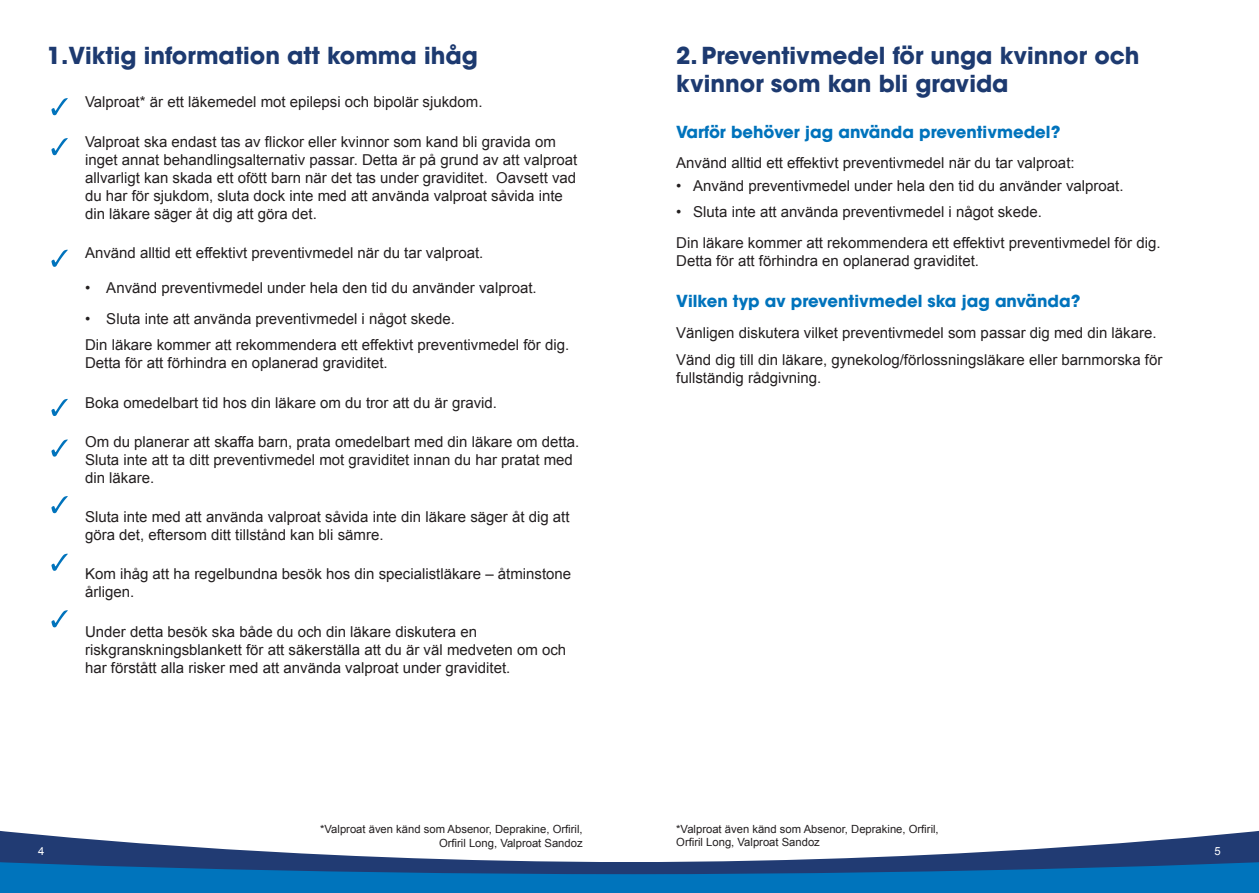
<style>
.page{position:relative;width:1259px;height:893px;background:#fff}
.page>*{position:absolute;margin:0;border:0;box-sizing:border-box;transform-origin:0 0}
.t1{font:700 23.25px/27.9px "ITC Avant Garde Std";color:#1d3a70}
.t2{font:700 16.5px "ITC Avant Garde Std";color:#0073bc}
.t3{font:15px/18px "Arial";color:#231f20}
.t4{font:11.25px/13.5px "Arial";color:#231f20}
.t5{font:11.25px "Arial";color:#fff}
</style>
<div class="page">
<svg style="left:0;top:830px;width:1259px;height:63px"></svg>
<svg style="left:51px;top:98px;width:17px;height:17px"></svg>
<svg style="left:51px;top:138px;width:17px;height:17px"></svg>
<svg style="left:51px;top:250px;width:17px;height:17px"></svg>
<svg style="left:51px;top:399px;width:17px;height:17px"></svg>
<svg style="left:51px;top:439px;width:17px;height:18px"></svg>
<svg style="left:51px;top:496px;width:17px;height:17px"></svg>
<svg style="left:51px;top:554px;width:17px;height:17px"></svg>
<svg style="left:51px;top:610px;width:17px;height:17px"></svg>
<h1 class="t1" style="left:47px;top:41px;width:432px">1.Viktig information att komma ihåg</h1>
<p class="t3" style="left:85px;top:93px;width:399px">Valproat* är ett läkemedel mot epilepsi och bipolär sjukdom.</p>
<p class="t3" style="left:85px;top:133px;width:493px">Valproat ska endast tas av flickor eller kvinnor som kand bli gravida om inget annat behandlingsalternativ passar. Detta är på grund av att valproat allvarligt kan skada ett ofött barn när det tas under graviditet. Oavsett vad du har för sjukdom, sluta dock inte med att använda valproat såvida inte din läkare säger åt dig att göra det.</p>
<p class="t3" style="left:85px;top:244px;width:400px">Använd alltid ett effektivt preventivmedel när du tar valproat.</p>
<p class="t3" style="left:85px;top:279px;width:453px">• Använd preventivmedel under hela den tid du använder valproat.</p>
<p class="t3" style="left:85px;top:305px;width:486px;line-height:26.5px">• Sluta inte att använda preventivmedel i något skede.<br>Din läkare kommer att rekommendera ett effektivt preventivmedel för dig.</p>
<p class="t3" style="left:85px;top:354px;width:304px">Detta för att förhindra en oplanerad graviditet.</p>
<p class="t3" style="left:85px;top:393px;width:413px">Boka omedelbart tid hos din läkare om du tror att du är gravid.</p>
<p class="t3" style="left:85px;top:433px;width:496px">Om du planerar att skaffa barn, prata omedelbart med din läkare om detta.<br>Sluta inte att ta ditt preventivmedel mot graviditet innan du har pratat med din läkare.</p>
<p class="t3" style="left:85px;top:508px;width:486px">Sluta inte med att använda valproat såvida inte din läkare säger åt dig att göra det, eftersom ditt tillstånd kan bli sämre.</p>
<p class="t3" style="left:85px;top:565px;width:488px">Kom ihåg att ha regelbundna besök hos din specialistläkare – åtminstone årligen.</p>
<p class="t3" style="left:85px;top:622px;width:483px">Under detta besök ska både du och din läkare diskutera en riskgranskningsblankett för att säkerställa att du är väl medveten om och har förstått alla risker med att använda valproat under graviditet.</p>
<h1 class="t1" style="left:676px;top:41px;width:464px">2. Preventivmedel för unga kvinnor och kvinnor som kan bli gravida</h1>
<p class="t2" style="left:676px;top:121px;width:386px">Varför behöver jag använda preventivmedel?</p>
<p class="t3" style="left:676px;top:154px;width:400px">Använd alltid ett effektivt preventivmedel när du tar valproat:</p>
<p class="t3" style="left:676px;top:177px;width:449px">• Använd preventivmedel under hela den tid du använder valproat.</p>
<p class="t3" style="left:676px;top:197px;width:486px;line-height:30.8px">• Sluta inte att använda preventivmedel i något skede.<br>Din läkare kommer att rekommendera ett effektivt preventivmedel för dig.</p>
<p class="t3" style="left:676px;top:252px;width:304px">Detta för att förhindra en oplanerad graviditet.</p>
<p class="t2" style="left:676px;top:291px;width:406px">Vilken typ av preventivmedel ska jag använda?</p>
<p class="t3" style="left:676px;top:320px;width:488px;line-height:26.5px">Vänligen diskutera vilket preventivmedel som passar dig med din läkare.<br>Vänd dig till din läkare, gynekolog/förlossningsläkare eller barnmorska för</p>
<p class="t3" style="left:676px;top:369px;width:147px">fullständig rådgivning.</p>
<p class="t5" style="left:38px;top:843px;width:8px">4</p>
<p class="t4" style="left:320px;top:822px;width:264px;text-align:right">*Valproat även känd som Absenor, Deprakine, Orfiril,<br>Orfiril Long, Valproat Sandoz</p>
<p class="t4" style="left:676px;top:822px;width:264px">*Valproat även känd som Absenor, Deprakine, Orfiril,<br>Orfiril Long, Valproat Sandoz</p>
<p class="t5" style="left:1214px;top:843px;width:8px">5</p>
</div>
